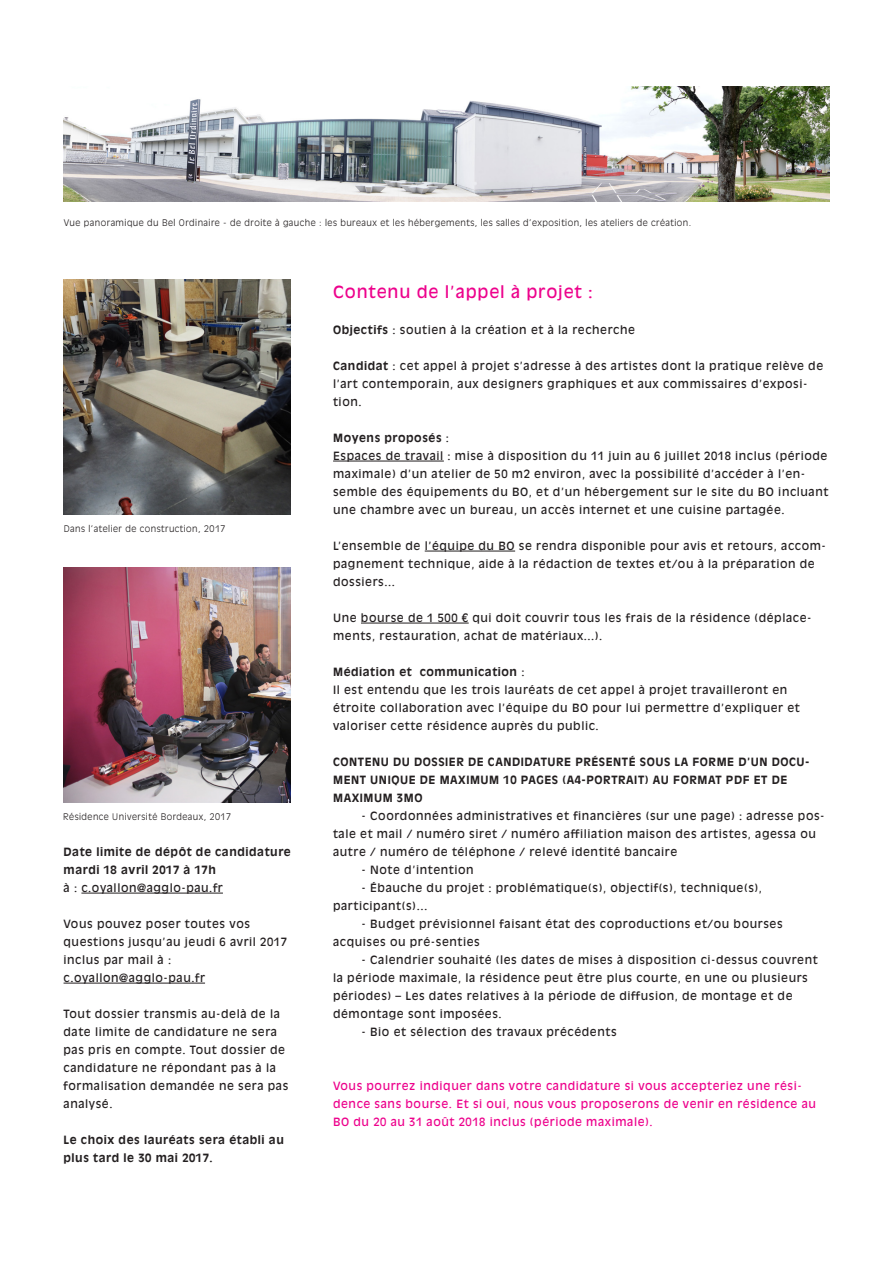
<style>
.page{position:relative;width:893px;height:1263px;background:#fff}
.page>*{position:absolute;margin:0;border:0;box-sizing:border-box;transform-origin:0 0}
.new_texte_courant_ro{font:16.5px "Antique Olive Std";letter-spacing:.05em;color:#ed028c}
.new_texte_courant_ro-2{font:11.25px/18px "Antique Olive Std";letter-spacing:.05em;color:#231f20}
.new_texte_courant_ro-3{font:700 11.25px/18px "Antique Olive Std";letter-spacing:.05em;color:#231f20}
.new_texte_courant_ro-4{font:11.25px/18px "Antique Olive Std";letter-spacing:.05em;color:#ed028c}
.new_texte_courant_ro-5{font:300 9px "Antique Olive Std";letter-spacing:.05em;color:#231f20}
.s1{font-weight:700}
.s2{font-weight:400}
</style>
<div class="page">
<img style="left:64px;top:87px;width:765px;height:114px">
<hr style="left:333px;top:461px;width:111px;height:1px;background:#231f20">
<hr style="left:425px;top:551px;width:90px;height:1px;background:#231f20">
<hr style="left:361px;top:623px;width:108px;height:1px;background:#231f20">
<hr style="left:81px;top:893px;width:142px;height:1px;background:#231f20">
<hr style="left:64px;top:983px;width:141px;height:1px;background:#231f20">
<img style="left:63px;top:280px;width:228px;height:235px">
<img style="left:63px;top:568px;width:228px;height:235px">
<p class="new_texte_courant_ro-5" style="left:64px;top:217px;width:629px">Vue panoramique du Bel Ordinaire - de droite à gauche : les bureaux et les hébergements, les salles d’exposition, les ateliers de création.</p>
<p class="new_texte_courant_ro-5" style="left:64px;top:523px;width:163px">Dans l’atelier de construction, 2017</p>
<p class="new_texte_courant_ro-5" style="left:63px;top:811px;width:169px">Résidence Université Bordeaux, 2017</p>
<p class="new_texte_courant_ro-3" style="left:64px;top:843px;width:229px">Date limite de dépôt de candidature</p>
<p class="new_texte_courant_ro-3" style="left:64px;top:861px;width:154px">mardi 18 avril 2017 à 17h</p>
<p class="new_texte_courant_ro-2" style="left:64px;top:879px;width:161px">à : c.oyallon@agglo-pau.fr</p>
<p class="new_texte_courant_ro-2" style="left:64px;top:915px;width:225px">Vous pouvez poser toutes vos questions jusqu’au jeudi 6 avril 2017 inclus par mail à :</p>
<p class="new_texte_courant_ro-2" style="left:64px;top:969px;width:143px">c.oyallon@agglo-pau.fr</p>
<p class="new_texte_courant_ro-2" style="left:64px;top:1005px;width:226px">Tout dossier transmis au-delà de la date limite de candidature ne sera pas pris en compte. Tout dossier de candidature ne répondant pas à la formalisation demandée ne sera pas analysé.</p>
<p class="new_texte_courant_ro-3" style="left:64px;top:1131px;width:222px">Le choix des lauréats sera établi au plus tard le 30 mai 2017.</p>
<p class="new_texte_courant_ro" style="left:333px;top:282px;width:261px">Contenu de l’appel à projet :</p>
<p class="new_texte_courant_ro-2" style="left:333px;top:321px;width:303px"><span class="s1">Objectifs</span> : soutien à la création et à la recherche</p>
<p class="new_texte_courant_ro-2" style="left:333px;top:357px;width:492px"><span class="s1">Candidat</span> : cet appel à projet s’adresse à des artistes dont la pratique relève de l’art contemporain, aux designers graphiques et aux commissaires d’exposi&shy;tion.</p>
<p class="new_texte_courant_ro-3" style="left:333px;top:429px;width:117px">Moyens proposés <span class="s2">:</span></p>
<p class="new_texte_courant_ro-2" style="left:333px;top:447px;width:497px">Espaces de travail : mise à disposition du 11 juin au 6 juillet 2018 inclus (période maximale) d’un atelier de 50 m2 environ, avec la possibilité d’accéder à l’en&shy;semble des équipements du BO, et d’un hébergement sur le site du BO incluant une chambre avec un bureau, un accès internet et une cuisine partagée.</p>
<p class="new_texte_courant_ro-2" style="left:333px;top:537px;width:494px">L’ensemble de l’équipe du BO se rendra disponible pour avis et retours, accom&shy;pagnement technique, aide à la rédaction de textes et/ou à la préparation de dossiers...</p>
<p class="new_texte_courant_ro-2" style="left:333px;top:609px;width:480px">Une bourse de 1 500 € qui doit couvrir tous les frais de la résidence (déplace&shy;ments, restauration, achat de matériaux...).</p>
<p class="new_texte_courant_ro-3" style="left:333px;top:663px;width:193px">Médiation et communication <span class="s2">:</span></p>
<p class="new_texte_courant_ro-2" style="left:333px;top:681px;width:468px">Il est entendu que les trois lauréats de cet appel à projet travailleront en étroite collaboration avec l’équipe du BO pour lui permettre d’expliquer et valoriser cette résidence auprès du public.</p>
<p class="new_texte_courant_ro-3" style="left:333px;top:753px;width:478px">CONTENU DU DOSSIER DE CANDIDATURE PRÉSENTÉ SOUS LA FORME D’UN DOCU-<br>MENT UNIQUE DE MAXIMUM 10 PAGES (A4-PORTRAIT) AU FORMAT PDF ET DE<br>MAXIMUM 3MO</p>
<p class="new_texte_courant_ro-2" style="left:333px;top:807px;width:493px;text-indent:28px">- Coordonnées administratives et financières (sur une page) : adresse pos&shy;tale et mail / numéro siret / numéro affiliation maison des artistes, agessa ou autre / numéro de téléphone / relevé identité bancaire</p>
<p class="new_texte_courant_ro-2" style="left:362px;top:861px;width:114px">- Note d’intention</p>
<p class="new_texte_courant_ro-2" style="left:333px;top:879px;width:430px;text-indent:28px">- Ébauche du projet : problématique(s), objectif(s), technique(s), participant(s)…</p>
<p class="new_texte_courant_ro-2" style="left:333px;top:915px;width:451px;text-indent:28px">- Budget prévisionnel faisant état des coproductions et/ou bourses acquises ou pré-senties</p>
<p class="new_texte_courant_ro-2" style="left:333px;top:951px;width:486px;text-indent:28px">- Calendrier souhaité (les dates de mises à disposition ci-dessus couvrent la période maximale, la résidence peut être plus courte, en une ou plusieurs périodes) – Les dates relatives à la période de diffusion, de montage et de démontage sont imposées.</p>
<p class="new_texte_courant_ro-2" style="left:362px;top:1023px;width:257px">- Bio et sélection des travaux précédents</p>
<p class="new_texte_courant_ro-4" style="left:333px;top:1077px;width:484px">Vous pourrez indiquer dans votre candidature si vous accepteriez une rési&shy;dence sans bourse. Et si oui, nous vous proposerons de venir en résidence au<br>BO du 20 au 31 août 2018 inclus (période maximale).</p>
</div>
